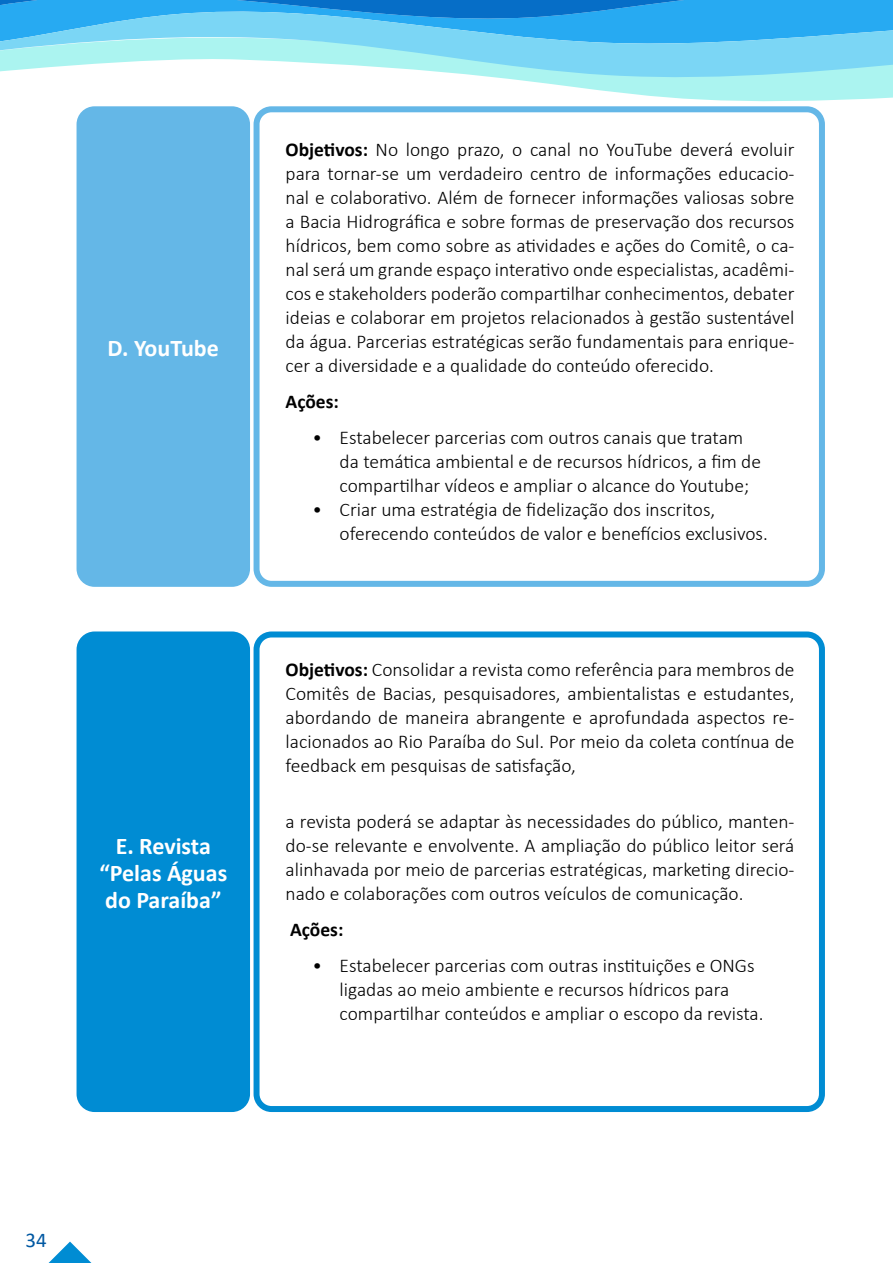
<style>
.page{position:relative;width:893px;height:1263px;background:#fff}
.page>*{position:absolute;margin:0;border:0;box-sizing:border-box;transform-origin:0 0}
.t1{font:700 24px/27px "Calibri";color:#fff;text-align:center}
.t2{font:21px "Calibri";color:#0058a2}
.t3{font:300 19.5px/24px "Calibri";color:#000;text-align:justify}
.t4{font:700 19.5px "Calibri";color:#000}
.s1{font-weight:700}
</style>
<div class="page">
<svg style="left:49px;top:1241px;width:42px;height:22px"></svg>
<svg style="left:76px;top:91px;width:817px;height:34px"></svg>
<svg style="left:0;top:0;width:893px;height:2px;background:#178bdb"></svg>
<svg style="left:0;top:2px;width:893px;height:89px"></svg>
<div style="left:77px;top:106px;width:173px;height:481px;background:#64b7e7;border-radius:18px"></div>
<div style="left:77px;top:631px;width:173px;height:481px;background:#008cd3;border-radius:18px"></div>
<div style="left:257px;top:109px;width:565px;height:475px;background:#fff;border-radius:15px"></div>
<div style="left:254px;top:106px;width:571px;height:481px;border:6px solid #64b7e7;border-radius:15px"></div>
<div style="left:254px;top:631px;width:571px;height:481px;border:6px solid #008cd3;border-radius:15px"></div>
<p class="t1" style="left:108px;top:334px;width:113px">D. YouTube</p>
<p class="t1" style="left:99px;top:832px;width:129px">E. Revista “Pelas Águas do Paraíba”</p>
<p class="t3" style="left:286px;top:137px;width:510px"><span class="s1">Objetivos:</span> No longo prazo, o canal no YouTube deverá evoluir para tornar-se um verdadeiro centro de informações educacio&shy;nal e colaborativo. Além de fornecer informações valiosas sobre a Bacia Hidrográfica e sobre formas de preservação dos recursos hídricos, bem como sobre as atividades e ações do Comitê, o ca&shy;nal será um grande espaço interativo onde especialistas, acadêmi&shy;cos e stakeholders poderão compartilhar conhecimentos, debater ideias e colaborar em projetos relacionados à gestão sustentável da água. Parcerias estratégicas serão fundamentais para enrique&shy;cer a diversidade e a qualidade do conteúdo oferecido.</p>
<p class="t4" style="left:286px;top:387px;width:55px">Ações:</p>
<p class="t3" style="left:340px;top:425px;width:423px;text-align:left;text-indent:-27px">• Estabelecer parcerias com outros canais que tratam da temática ambiental e de recursos hídricos, a fim de compartilhar vídeos e ampliar o alcance do Youtube;</p>
<p class="t3" style="left:340px;top:497px;width:430px;text-indent:-27px">• Criar uma estratégia de fidelização dos inscritos, oferecendo conteúdos de valor e benefícios exclusivos.</p>
<p class="t3" style="left:286px;top:657px;width:510px"><span class="s1">Objetivos:</span> Consolidar a revista como referência para membros de Comitês de Bacias, pesquisadores, ambientalistas e estudantes, abordando de maneira abrangente e aprofundada aspectos re&shy;lacionados ao Rio Paraíba do Sul. Por meio da coleta contínua de feedback em pesquisas de satisfação,</p>
<p class="t3" style="left:286px;top:809px;width:510px">a revista poderá se adaptar às necessidades do público, manten&shy;do-se relevante e envolvente. A ampliação do público leitor será alinhavada por meio de parcerias estratégicas, marketing direcio&shy;nado e colaborações com outros veículos de comunicação.</p>
<p class="t4" style="left:290px;top:915px;width:55px">Ações:</p>
<p class="t3" style="left:340px;top:953px;width:425px;text-align:left;text-indent:-27px">• Estabelecer parcerias com outras instituições e ONGs ligadas ao meio ambiente e recursos hídricos para compartilhar conteúdos e ampliar o escopo da revista.</p>
<p class="t2" style="left:25px;top:1226px;width:23px">34</p>
</div>
